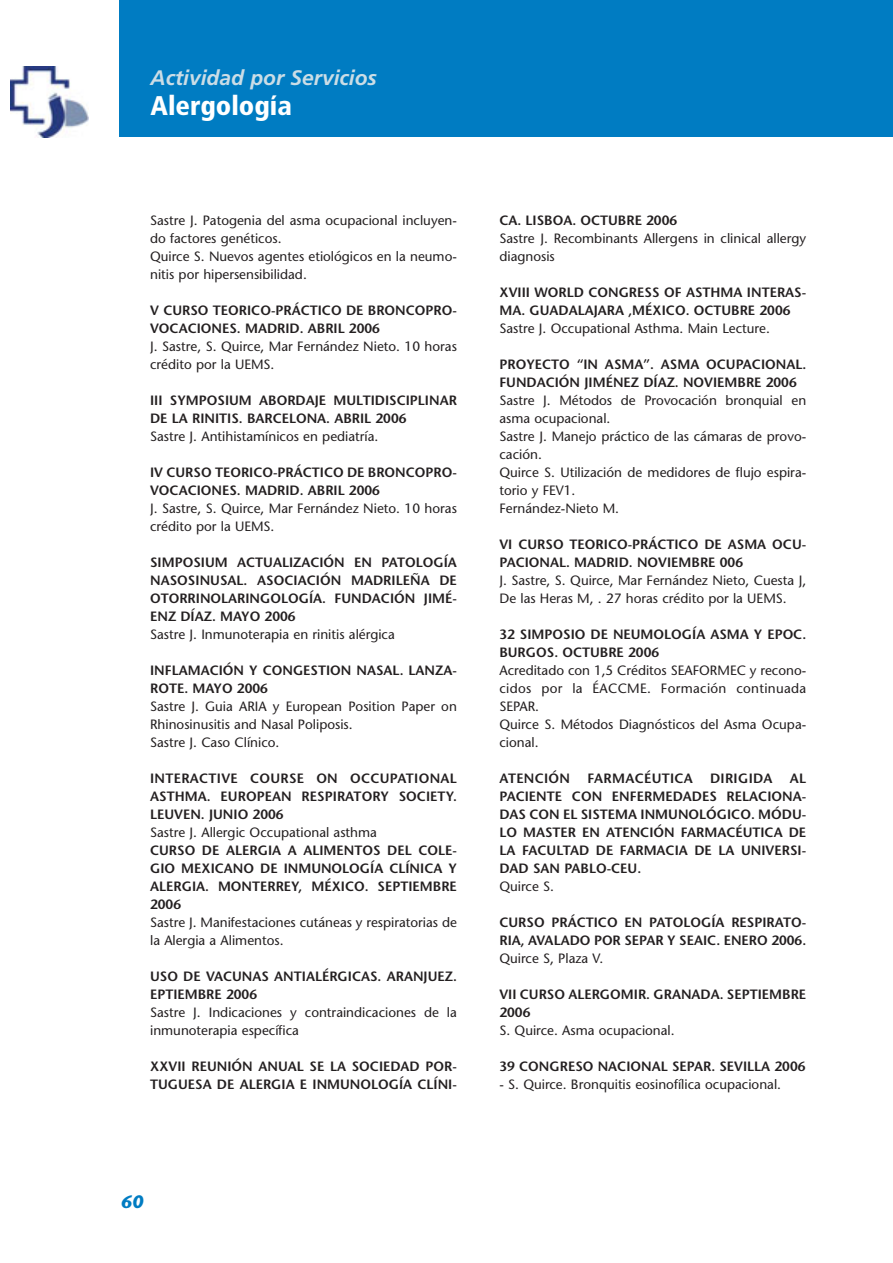
<style>
.page{position:relative;width:893px;height:1263px;background:#fff}
.page>*{position:absolute;margin:0;border:0;box-sizing:border-box;transform-origin:0 0}
.t1{font:900 condensed 27px "Frutiger";color:#fff}
.t2{font:italic 700 21px "Frutiger";color:#cbdde6}
.t3{font:italic 700 18px "Stone Sans";color:#007cc2}
.t4{font:600 13.5px/18px "Stone Sans";color:#231f20}
.t5{font:13.5px/18px "Stone Sans";color:#231f20}
.t6{font:600 13.5px "Stone Sans";letter-spacing:.025em;color:#231f20}
</style>
<div class="page">
<div style="left:119px;top:1px;width:774px;height:136px;background:#007cc2"></div>
<img style="left:10px;top:66px;width:78px;height:72px">
<h2 class="t2" style="left:151px;top:69px;width:228px">Actividad por Servicios</h2>
<h1 class="t1" style="left:151px;top:94px;width:143px">Alergología</h1>
<p class="t5" style="left:150px;top:212px;width:308px">Sastre J. Patogenia del asma ocupacional incluyen&shy;do factores genéticos.<br>Quirce S. Nuevos agentes etiológicos en la neumo&shy;nitis por hipersensibilidad.</p>
<p class="t4" style="left:150px;top:302px;width:308px">V CURSO TEORICO-PRÁCTICO DE BRONCOPRO-<br>VOCACIONES. MADRID. ABRIL 2006</p>
<p class="t5" style="left:150px;top:338px;width:308px">J. Sastre, S. Quirce, Mar Fernández Nieto. 10 horas crédito por la UEMS.</p>
<p class="t4" style="left:150px;top:392px;width:308px">III SYMPOSIUM ABORDAJE MULTIDISCIPLINAR<br>DE LA RINITIS. BARCELONA. ABRIL 2006</p>
<p class="t5" style="left:150px;top:428px;width:230px">Sastre J. Antihistamínicos en pediatría.</p>
<p class="t4" style="left:150px;top:464px;width:308px">IV CURSO TEORICO-PRÁCTICO DE BRONCOPRO-<br>VOCACIONES. MADRID. ABRIL 2006</p>
<p class="t5" style="left:150px;top:500px;width:308px">J. Sastre, S. Quirce, Mar Fernández Nieto. 10 horas crédito por la UEMS.</p>
<p class="t4" style="left:150px;top:554px;width:308px;text-align:justify">SIMPOSIUM ACTUALIZACIÓN EN PATOLOGÍA NASOSINUSAL. ASOCIACIÓN MADRILEÑA DE OTORRINOLARINGOLOGÍA. FUNDACIÓN JIMÉ-ENZ DÍAZ. MAYO 2006</p>
<p class="t5" style="left:150px;top:626px;width:246px">Sastre J. Inmunoterapia en rinitis alérgica</p>
<p class="t4" style="left:150px;top:662px;width:308px">INFLAMACIÓN Y CONGESTION NASAL. LANZA-<br>ROTE. MAYO 2006</p>
<p class="t5" style="left:150px;top:698px;width:308px">Sastre J. Guia ARIA y European Position Paper on<br>Rhinosinusitis and Nasal Poliposis.<br>Sastre J. Caso Clínico.</p>
<p class="t4" style="left:150px;top:770px;width:308px;text-align:justify">INTERACTIVE COURSE ON OCCUPATIONAL ASTHMA. EUROPEAN RESPIRATORY SOCIETY.<br>LEUVEN. JUNIO 2006</p>
<p class="t5" style="left:150px;top:824px;width:228px">Sastre J. Allergic Occupational asthma</p>
<p class="t4" style="left:150px;top:842px;width:308px;text-align:justify">CURSO DE ALERGIA A ALIMENTOS DEL COLE-GIO MEXICANO DE INMUNOLOGÍA CLÍNICA Y ALERGIA. MONTERREY, MÉXICO. SEPTIEMBRE 2006</p>
<p class="t5" style="left:150px;top:914px;width:308px">Sastre J. Manifestaciones cutáneas y respiratorias de la Alergia a Alimentos.</p>
<p class="t4" style="left:150px;top:968px;width:308px">USO DE VACUNAS ANTIALÉRGICAS. ARANJUEZ.<br>EPTIEMBRE 2006</p>
<p class="t5" style="left:150px;top:1004px;width:308px">Sastre J. Indicaciones y contraindicaciones de la inmunoterapia específica</p>
<p class="t4" style="left:150px;top:1058px;width:308px">XXVII REUNIÓN ANUAL SE LA SOCIEDAD POR-<br>TUGUESA DE ALERGIA E INMUNOLOGÍA CLÍNI-</p>
<h3 class="t3" style="left:120px;top:1194px;width:24px">60</h3>
<p class="t4" style="left:499px;top:212px;width:179px">CA. LISBOA. OCTUBRE 2006</p>
<p class="t5" style="left:499px;top:230px;width:308px">Sastre J. Recombinants Allergens in clinical allergy diagnosis</p>
<p class="t4" style="left:499px;top:284px;width:308px">XVIII WORLD CONGRESS OF ASTHMA INTERAS-<br>MA. GUADALAJARA ,MÉXICO. OCTUBRE 2006</p>
<p class="t5" style="left:499px;top:320px;width:272px">Sastre J. Occupational Asthma. Main Lecture.</p>
<p class="t4" style="left:499px;top:356px;width:308px">PROYECTO “IN ASMA”. ASMA OCUPACIONAL.<br>FUNDACIÓN JIMÉNEZ DÍAZ. NOVIEMBRE 2006</p>
<p class="t5" style="left:499px;top:392px;width:308px">Sastre J. Métodos de Provocación bronquial en asma ocupacional.<br>Sastre J. Manejo práctico de las cámaras de provo&shy;cación.<br>Quirce S. Utilización de medidores de flujo espira&shy;torio y FEV1.<br>Fernández-Nieto M.</p>
<p class="t4" style="left:499px;top:536px;width:308px">VI CURSO TEORICO-PRÁCTICO DE ASMA OCU-<br>PACIONAL. MADRID. NOVIEMBRE 006</p>
<p class="t5" style="left:499px;top:572px;width:308px">J. Sastre, S. Quirce, Mar Fernández Nieto, Cuesta J,<br>De las Heras M, . 27 horas crédito por la UEMS.</p>
<p class="t4" style="left:499px;top:626px;width:308px">32 SIMPOSIO DE NEUMOLOGÍA ASMA Y EPOC.<br>BURGOS. OCTUBRE 2006</p>
<p class="t5" style="left:499px;top:662px;width:308px">Acreditado con 1,5 Créditos SEAFORMEC y recono&shy;cidos por la ÉACCME. Formación continuada<br>SEPAR.<br>Quirce S. Métodos Diagnósticos del Asma Ocupa&shy;cional.</p>
<p class="t6" style="left:499px;top:773px;width:72px">ATENCIÓN</p>
<p class="t6" style="left:587px;top:773px;width:107px">FARMACÉUTICA</p>
<p class="t6" style="left:710px;top:773px;width:64px">DIRIGIDA</p>
<p class="t4" style="left:499px;top:770px;width:308px;text-align:justify;text-indent:290px">AL PACIENTE CON ENFERMEDADES RELACIONA-DAS CON EL SISTEMA INMUNOLÓGICO. MÓDU-LO MASTER EN ATENCIÓN FARMACÉUTICA DE LA FACULTAD DE FARMACIA DE LA UNIVERSI-DAD SAN PABLO-CEU.</p>
<p class="t5" style="left:499px;top:878px;width:56px">Quirce S.</p>
<p class="t4" style="left:499px;top:914px;width:308px">CURSO PRÁCTICO EN PATOLOGÍA RESPIRATO-<br>RIA, AVALADO POR SEPAR Y SEAIC. ENERO 2006.</p>
<p class="t5" style="left:499px;top:950px;width:105px">Quirce S, Plaza V.</p>
<p class="t4" style="left:499px;top:986px;width:308px">VII CURSO ALERGOMIR. GRANADA. SEPTIEMBRE<br>2006</p>
<p class="t5" style="left:499px;top:1022px;width:177px">S. Quirce. Asma ocupacional.</p>
<p class="t4" style="left:499px;top:1058px;width:308px">39 CONGRESO NACIONAL SEPAR. SEVILLA 2006</p>
<p class="t5" style="left:499px;top:1076px;width:283px">- S. Quirce. Bronquitis eosinofílica ocupacional.</p>
</div>
